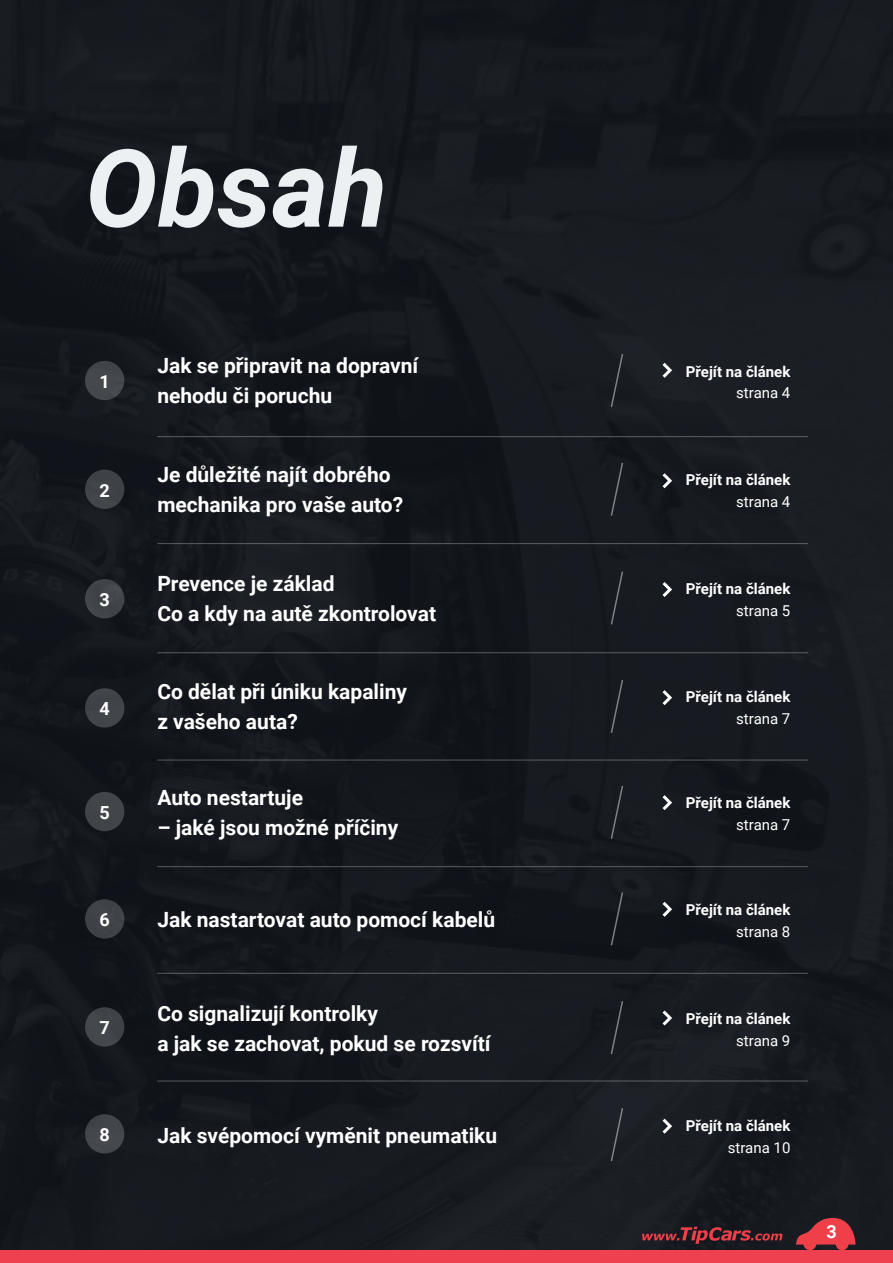
<style>
.page{position:relative;width:893px;height:1263px;background:#13181f}
.page>*{position:absolute;margin:0;border:0;box-sizing:border-box;transform-origin:0 0}
.t1{font:italic 700 108px "Roboto";color:#edf0f2}
.t2{font:700 21px/30px "Roboto";color:#fff}
.t3{font:700 18px "Roboto";color:#fff}
.t4{font:700 15px "Roboto";color:#fff}
.t5{font:15px "Roboto";color:#fff}
</style>
<div class="page">
<div style="left:85px;top:361px;width:39px;height:39px;background:#45484c;border-radius:50%"></div>
<div style="left:85px;top:470px;width:39px;height:39px;background:#3f4246;border-radius:50%"></div>
<div style="left:85px;top:579px;width:39px;height:39px;background:#414449;border-radius:50%"></div>
<div style="left:85px;top:688px;width:39px;height:40px;background:#414449;border-radius:50%"></div>
<div style="left:85px;top:792px;width:39px;height:39px;background:#414449;border-radius:50%"></div>
<div style="left:85px;top:899px;width:39px;height:39px;background:#404347;border-radius:50%"></div>
<div style="left:85px;top:1007px;width:39px;height:39px;background:#42464a;border-radius:50%"></div>
<div style="left:85px;top:1114px;width:39px;height:39px;background:#43464b;border-radius:50%"></div>
<hr style="left:157px;top:436px;width:651px;height:1px;background:#fff">
<hr style="left:157px;top:543px;width:651px;height:1px;background:#fff">
<hr style="left:157px;top:652px;width:651px;height:1px;background:#fff">
<hr style="left:157px;top:760px;width:651px;height:1px;background:#fff">
<hr style="left:157px;top:866px;width:651px;height:1px;background:#fff">
<hr style="left:157px;top:973px;width:651px;height:1px;background:#fff">
<hr style="left:157px;top:1081px;width:651px;height:1px;background:#fff">
<svg style="left:610px;top:352px;width:14px;height:55px"></svg>
<svg style="left:610px;top:462px;width:14px;height:54px"></svg>
<svg style="left:610px;top:571px;width:13px;height:54px"></svg>
<svg style="left:610px;top:680px;width:14px;height:53px"></svg>
<svg style="left:610px;top:785px;width:14px;height:54px"></svg>
<svg style="left:610px;top:892px;width:14px;height:54px"></svg>
<svg style="left:610px;top:1001px;width:14px;height:54px"></svg>
<svg style="left:610px;top:1106px;width:14px;height:57px"></svg>
<div style="left:0;top:1250px;width:893px;height:13px;background:#ef4050"></div>
<svg style="left:796px;top:1217px;width:59px;height:33px"></svg>
<svg style="left:659px;top:360px;width:15px;height:21px"></svg>
<svg style="left:662px;top:473px;width:10px;height:16px"></svg>
<svg style="left:662px;top:582px;width:10px;height:15px"></svg>
<svg style="left:662px;top:690px;width:10px;height:16px"></svg>
<svg style="left:662px;top:795px;width:10px;height:16px"></svg>
<svg style="left:662px;top:901px;width:10px;height:16px"></svg>
<svg style="left:662px;top:1010px;width:10px;height:16px"></svg>
<svg style="left:659px;top:1115px;width:14px;height:19px"></svg>
<svg style="left:642px;top:1227px;width:140px;height:17px"></svg>
<h1 class="t1" style="left:85px;top:113px;width:304px">Obsah</h1>
<p class="t3" style="left:100px;top:369px;width:12px">1</p>
<p class="t3" style="left:100px;top:478px;width:12px">2</p>
<p class="t3" style="left:100px;top:587px;width:12px">3</p>
<p class="t3" style="left:100px;top:696px;width:12px">4</p>
<p class="t3" style="left:100px;top:800px;width:12px">5</p>
<p class="t3" style="left:100px;top:907px;width:12px">6</p>
<p class="t3" style="left:100px;top:1015px;width:12px">7</p>
<p class="t3" style="left:100px;top:1122px;width:12px">8</p>
<p class="t2" style="left:157px;top:350px;width:263px">Jak se připravit na dopravní nehodu či poruchu</p>
<p class="t2" style="left:157px;top:459px;width:247px">Je důležité najít dobrého mechanika pro vaše auto?</p>
<p class="t2" style="left:157px;top:568px;width:280px">Prevence je základ<br>Co a kdy na autě zkontrolovat</p>
<p class="t2" style="left:157px;top:675px;width:251px">Co dělat při úniku kapaliny z vašeho auta?</p>
<p class="t2" style="left:157px;top:782px;width:147px">Auto nestartuje</p>
<p class="t2" style="left:157px;top:812px;width:242px">– jaké jsou možné příčiny</p>
<p class="t2" style="left:157px;top:903px;width:339px">Jak nastartovat auto pomocí kabelů</p>
<p class="t2" style="left:157px;top:997px;width:335px">Co signalizují kontrolky<br>a jak se zachovat, pokud se rozsvítí</p>
<p class="t2" style="left:157px;top:1119px;width:341px">Jak svépomocí vyměnit pneumatiku</p>
<p class="t4" style="left:686px;top:361px;width:106px">Přejít na článek</p>
<p class="t5" style="left:736px;top:383px;width:56px">strana 4</p>
<p class="t4" style="left:686px;top:469px;width:106px">Přejít na článek</p>
<p class="t5" style="left:736px;top:491px;width:56px">strana 4</p>
<p class="t4" style="left:686px;top:578px;width:106px">Přejít na článek</p>
<p class="t5" style="left:736px;top:600px;width:56px">strana 5</p>
<p class="t4" style="left:686px;top:687px;width:106px">Přejít na článek</p>
<p class="t5" style="left:736px;top:708px;width:56px">strana 7</p>
<p class="t4" style="left:686px;top:792px;width:106px">Přejít na článek</p>
<p class="t5" style="left:736px;top:814px;width:56px">strana 7</p>
<p class="t4" style="left:686px;top:899px;width:106px">Přejít na článek</p>
<p class="t5" style="left:736px;top:921px;width:56px">strana 8</p>
<p class="t4" style="left:686px;top:1008px;width:106px">Přejít na článek</p>
<p class="t5" style="left:736px;top:1030px;width:56px">strana 9</p>
<p class="t4" style="left:686px;top:1115px;width:106px">Přejít na článek</p>
<p class="t5" style="left:728px;top:1137px;width:64px">strana 10</p>
<p class="t3" style="left:826px;top:1219px;width:12px">3</p>
</div>
